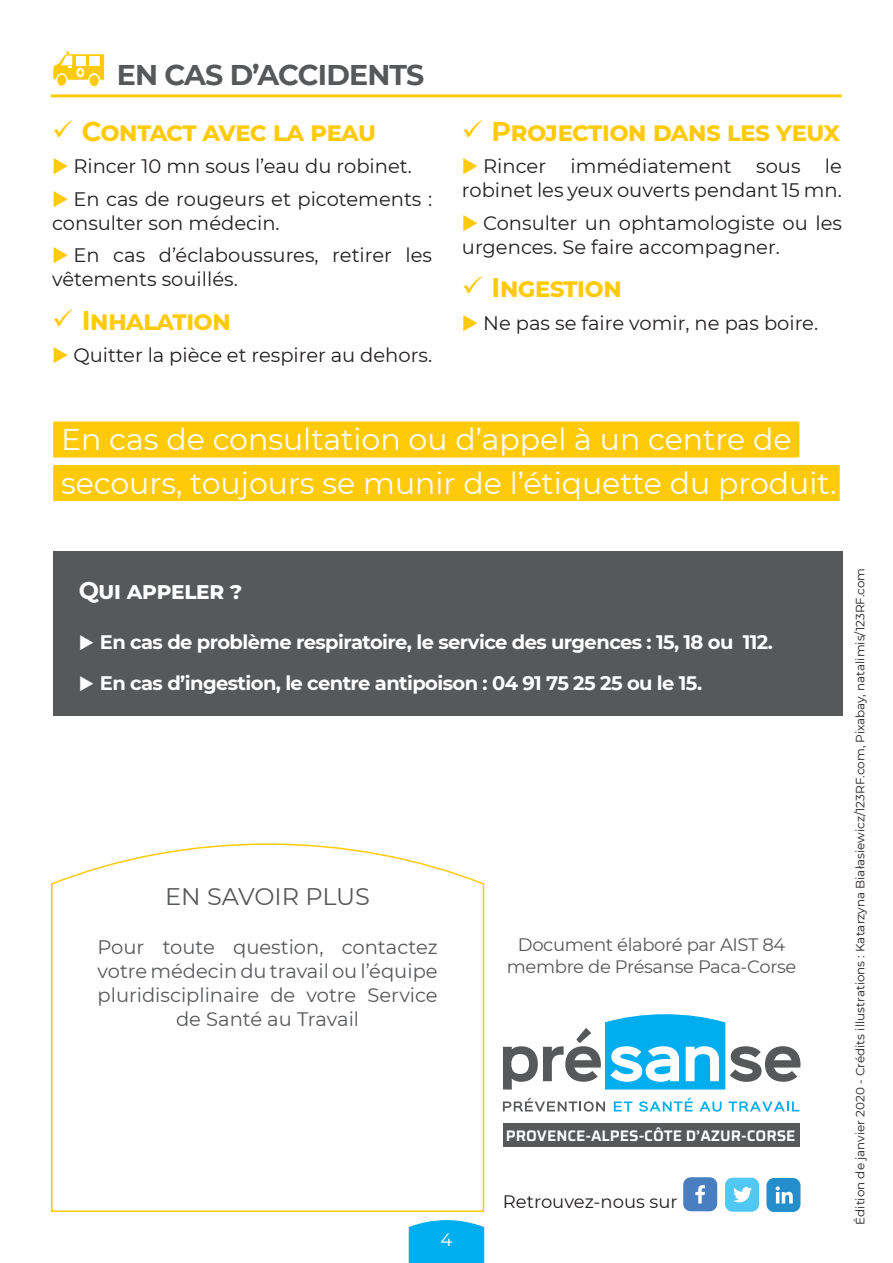
<style>
.page{position:relative;width:893px;height:1263px;background:#fff}
.page>*{position:absolute;margin:0;border:0;box-sizing:border-box;transform-origin:0 0}
.t1{font:30px/43.5px "Montserrat";color:#fff}
.t2{font:700 28.5px "Montserrat";letter-spacing:-.03em;color:#57585a}
.t3{font:700 27px "Montserrat";letter-spacing:-.03em;color:#feca0a}
.t4{font:24px "Montserrat";color:#57585a}
.t5{font:700 24px "Montserrat";letter-spacing:-.03em;color:#fff}
.t6{font:19.5px/32.5px "Montserrat";color:#231f20}
.t7{font:700 19.5px/41px "Montserrat";letter-spacing:-.03em;color:#fff}
.t8{font:19.5px/24px "Montserrat";color:#57585a;text-align:center}
.t9{font:18px/21.6px "Montserrat";letter-spacing:-.02em;color:#57585a;text-align:center}
.t10{font:18px "Montserrat";color:#231f20}
.t11{font:18px "Montserrat";color:#fff}
.t12{font:600 15.3px "Saira";color:#fff}
.t13{font:12px "Montserrat";color:#231f20}
</style>
<div class="page">
<svg style="left:408px;top:1220px;width:77px;height:43px;background:#13b4f0"></svg>
<div style="left:683px;top:1177px;width:34px;height:34px;background:#497ec0;border-radius:8px"></div>
<svg style="left:695px;top:1185px;width:10px;height:18px"></svg>
<div style="left:725px;top:1178px;width:34px;height:34px;background:#50c8f3;border-radius:8px"></div>
<svg style="left:733px;top:1187px;width:19px;height:15px"></svg>
<div style="left:766px;top:1178px;width:34px;height:34px;background:#248ecd;border-radius:8px"></div>
<svg style="left:776px;top:1186px;width:17px;height:17px"></svg>
<svg style="left:51px;top:843px;width:434px;height:369px"></svg>
<svg style="left:503px;top:1097px;width:102px;height:14px"></svg>
<svg style="left:614px;top:1101px;width:18px;height:10px"></svg>
<svg style="left:639px;top:1097px;width:54px;height:14px"></svg>
<svg style="left:699px;top:1101px;width:23px;height:10px"></svg>
<svg style="left:728px;top:1101px;width:71px;height:10px"></svg>
<svg style="left:503px;top:1014px;width:297px;height:75px"></svg>
<div style="left:503px;top:1123px;width:296px;height:24px;background:#57585a"></div>
<div style="left:90px;top:75px;width:9px;height:11px;background:#feca0a;border-radius:50%"></div>
<div style="left:57px;top:75px;width:9px;height:11px;background:#feca0a;border-radius:50%"></div>
<svg style="left:53px;top:51px;width:51px;height:29px"></svg>
<hr style="left:51px;top:94px;width:791px;height:3px;background:#feca0a">
<div style="left:53px;top:421px;width:746px;height:36px;background:#feca0a"></div>
<div style="left:53px;top:465px;width:787px;height:36px;background:#feca0a"></div>
<div style="left:53px;top:551px;width:790px;height:164px;background:#57585a"></div>
<h2 class="t2" style="left:117px;top:55px;width:309px">EN CAS D’ACCIDENTS</h2>
<h3 class="t3" style="left:82px;top:111px;width:296px">Contact avec la peau</h3>
<p class="t6" style="left:73px;top:149px;width:360px">Rincer 10 mn sous l’eau du robinet.<br>En cas de rougeurs et picotements :</p>
<p class="t6" style="left:73px;top:206px;width:360px;text-indent:-21px">consulter son médecin.<br>En cas d’éclaboussures, retirer les</p>
<p class="t6" style="left:52px;top:262px;width:187px">vêtements souillés.</p>
<h3 class="t3" style="left:82px;top:301px;width:151px">Inhalation</h3>
<p class="t6" style="left:73px;top:338px;width:360px">Quitter la pièce et respirer au dehors.</p>
<h3 class="t3" style="left:492px;top:111px;width:350px">Projection dans les yeux</h3>
<p class="t6" style="left:462px;top:153px;width:382px;line-height:24px;text-align:right">Rincer immédiatement sous le robinet les yeux ouverts pendant 15 mn.</p>
<p class="t6" style="left:462px;top:210px;width:382px;line-height:24px;text-indent:21px">Consulter un ophtamologiste ou les urgences. Se faire accompagner.</p>
<h3 class="t3" style="left:492px;top:268px;width:132px">Ingestion</h3>
<p class="t6" style="left:483px;top:306px;width:337px">Ne pas se faire vomir, ne pas boire.</p>
<h1 class="t1" style="left:61px;top:417px;width:777px">En cas de consultation ou d’appel à un centre de secours, toujours se munir de l’étiquette du produit.</h1>
<p class="t5" style="left:79px;top:574px;width:165px">Qui appeler ?</p>
<p class="t7" style="left:100px;top:621px;width:675px">En cas de problème respiratoire, le service des urgences : 15, 18 ou 112.<br>En cas d’ingestion, le centre antipoison : 04 91 75 25 25 ou le 15.</p>
<p class="t4" style="left:165px;top:879px;width:206px">EN SAVOIR PLUS</p>
<p class="t8" style="left:98px;top:934px;width:342px">Pour toute question, contactez votre médecin du travail ou l’équipe pluridisciplinaire de votre Service de Santé au Travail</p>
<p class="t9" style="left:507px;top:933px;width:291px">Document élaboré par AIST 84 membre de Présanse Paca-Corse</p>
<p class="t12" style="left:506px;top:1124px;width:291px">PROVENCE-ALPES-CÔTE D’AZUR-CORSE</p>
<p class="t11" style="left:441px;top:1227px;width:13px">4</p>
<p class="t10" style="left:503px;top:1189px;width:176px">Retrouvez-nous sur</p>
<p class="t13" style="left:852px;top:1225px;width:658px;rotate:-90deg">Édition de janvier 2020 - Crédits illustrations : Katarzyna Białasiewicz/123RF.com, Pixabay, natalimis/123RF.com</p>
</div>
